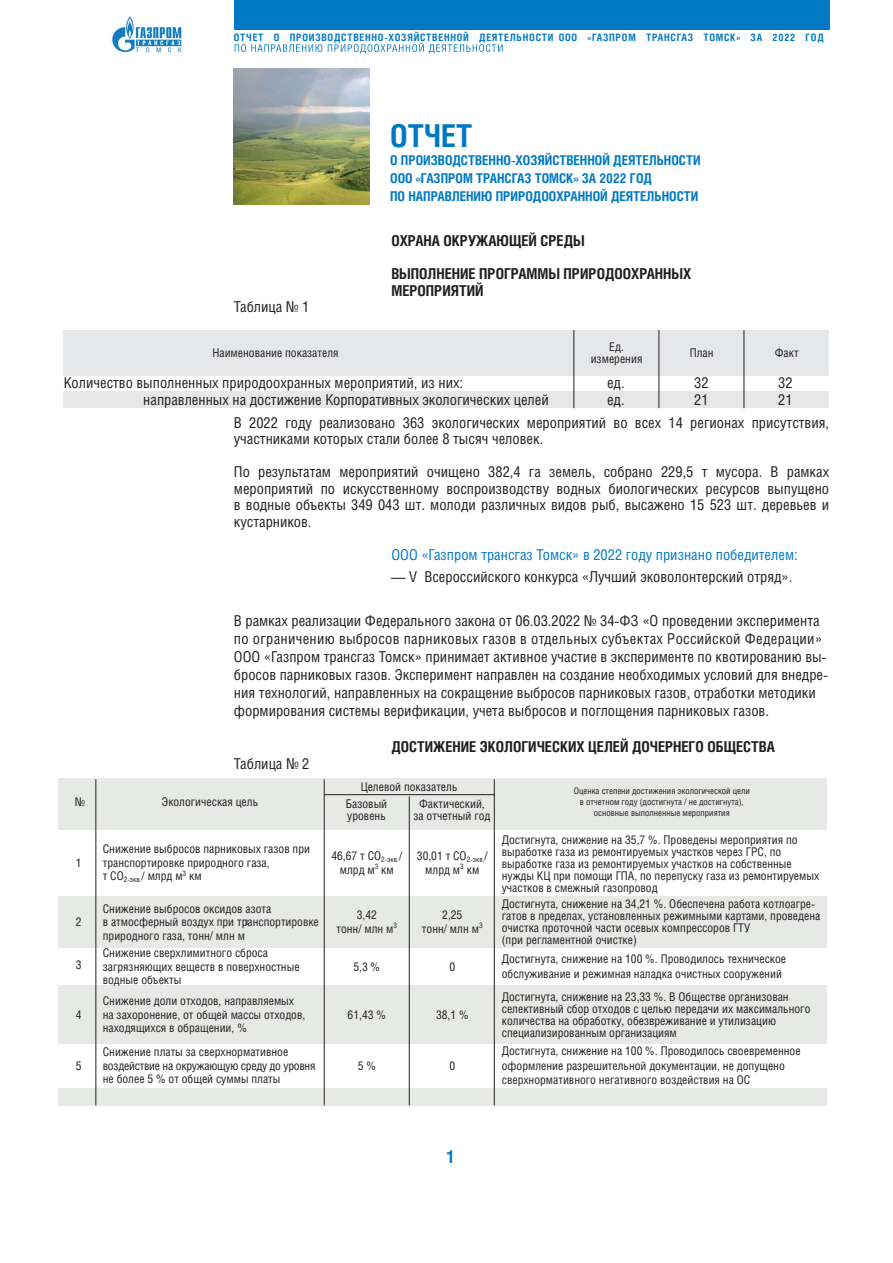
<style>
.page{position:relative;width:893px;height:1263px;background:#fff}
.page>*{position:absolute;margin:0;border:0;box-sizing:border-box;transform-origin:0 0}
.t1{font:700 31.5px "Helios Cond C";color:#0079c2}
.t2{font:700 18px "Helios Cond C";color:#0079c2}
.t3{font:15px/18px "Helios Cond C";color:#231f20}
.t4{font:700 15px/16.5px "Helios Cond C";color:#231f20}
.t5{font:15px "Helios Cond C";color:#0079c2}
.t6{font:700 13.5px/18px "Helios Cond C";color:#0079c2}
.t7{font:12px/13.5px "Helios Cond C";color:#231f20}
.t8{font:700 10.2px "Helios Cond C";letter-spacing:.075em;color:#0079c2}
.t9{font:9px/10.8px "Helios Cond C";color:#231f20;text-align:center}
.t10{font:7.5px "Helios Cond C";color:#231f20}
</style>
<div class="page">
<div style="left:59px;top:778px;width:768px;height:52px;background:#e7e9e7"></div>
<div style="left:59px;top:896px;width:768px;height:52px;background:#e7e9e7"></div>
<div style="left:59px;top:985px;width:768px;height:59px;background:#e7e9e7"></div>
<div style="left:59px;top:1087px;width:768px;height:18px;background:#e7e9e7"></div>
<img style="left:112px;top:16px;width:70px;height:37px">
<div style="left:234px;top:0;width:595px;height:30px;background:#0079c2"></div>
<svg style="left:235px;top:43px;width:268px;height:10px"></svg>
<img style="left:234px;top:68px;width:136px;height:136px">
<div style="left:64px;top:330px;width:765px;height:45px;background:#e6e7e9"></div>
<div style="left:64px;top:392px;width:765px;height:16px;background:#e6e7e9"></div>
<hr style="left:574px;top:330px;width:1px;height:78px;background:#231f20">
<hr style="left:659px;top:330px;width:1px;height:78px;background:#231f20">
<hr style="left:744px;top:330px;width:1px;height:78px;background:#231f20">
<hr style="left:96px;top:779px;width:1px;height:326px;background:#231f20">
<hr style="left:324px;top:779px;width:1px;height:326px;background:#231f20">
<hr style="left:409px;top:796px;width:1px;height:309px;background:#231f20">
<hr style="left:494px;top:779px;width:1px;height:326px;background:#231f20">
<hr style="left:324px;top:794px;width:170px;height:1px;background:#231f20">
<p class="t8" style="left:234px;top:31px;width:591px">ОТЧЕТ О ПРОИЗВОДСТВЕННО-ХОЗЯЙСТВЕННОЙ ДЕЯТЕЛЬНОСТИ ООО «ГАЗПРОМ ТРАНСГАЗ ТОМСК» ЗА 2022 ГОД</p>
<h1 class="t1" style="left:390px;top:117px;width:84px">ОТЧЕТ</h1>
<p class="t6" style="left:390px;top:151px;width:312px">О ПРОИЗВОДСТВЕННО-ХОЗЯЙСТВЕННОЙ ДЕЯТЕЛЬНОСТИ<br>ООО «ГАЗПРОМ ТРАНСГАЗ ТОМСК» ЗА 2022 ГОД<br>ПО НАПРАВЛЕНИЮ ПРИРОДООХРАННОЙ ДЕЯТЕЛЬНОСТИ</p>
<p class="t3" style="left:234px;top:297px;width:77px">Таблица № 1</p>
<p class="t4" style="left:391px;top:232px;width:195px">ОХРАНА ОКРУЖАЮЩЕЙ СРЕДЫ</p>
<p class="t4" style="left:391px;top:265px;width:302px">ВЫПОЛНЕНИЕ ПРОГРАММЫ ПРИРОДООХРАННЫХ<br>МЕРОПРИЯТИЙ</p>
<p class="t7" style="left:212px;top:346px;width:128px">Наименование показателя</p>
<p class="t7" style="left:591px;top:341px;width:53px;line-height:12px;text-align:center">Ед. измерения</p>
<p class="t7" style="left:690px;top:346px;width:25px">План</p>
<p class="t7" style="left:775px;top:346px;width:25px">Факт</p>
<p class="t3" style="left:64px;top:374px;width:401px">Количество выполненных природоохранных мероприятий, из них:</p>
<p class="t3" style="left:607px;top:374px;width:19px">ед.</p>
<p class="t3" style="left:694px;top:374px;width:16px">32</p>
<p class="t3" style="left:778px;top:374px;width:16px">32</p>
<p class="t3" style="left:143px;top:390px;width:407px">направленных на достижение Корпоративных экологических целей</p>
<p class="t3" style="left:607px;top:390px;width:19px">ед.</p>
<p class="t3" style="left:694px;top:390px;width:16px">21</p>
<p class="t3" style="left:778px;top:390px;width:16px">21</p>
<p class="t3" style="left:234px;top:414px;width:597px;line-height:16.5px">В 2022 году реализовано 363 экологических мероприятий во всех 14 регионах присутствия, участниками которых стали более 8 тысяч человек.</p>
<p class="t3" style="left:234px;top:463px;width:597px;line-height:16.5px;text-align:justify">По результатам мероприятий очищено 382,4 га земель, собрано 229,5 т мусора. В рамках мероприятий по искусственному воспроизводству водных биологических ресурсов выпущено в водные объекты 349 043 шт. молоди различных видов рыб, высажено 15 523 шт. деревьев и кустарников.</p>
<p class="t5" style="left:391px;top:545px;width:408px">ООО «Газпром трансгаз Томск» в 2022 году признано победителем:</p>
<p class="t3" style="left:391px;top:568px;width:403px">— V Всероссийского конкурса «Лучший эковолонтерский отряд».</p>
<p class="t3" style="left:234px;top:611px;width:596px">В рамках реализации Федерального закона от 06.03.2022 № 34-ФЗ «О проведении эксперимента по ограничению выбросов парниковых газов в отдельных субъектах Российской Федерации» ООО «Газпром трансгаз Томск» принимает активное участие в эксперименте по квотированию вы&shy;бросов парниковых газов. Эксперимент направлен на создание необходимых условий для внедре&shy;ния технологий, направленных на сокращение выбросов парниковых газов, отработки методики формирования системы верификации, учета выбросов и поглощения парниковых газов.</p>
<p class="t3" style="left:234px;top:754px;width:77px">Таблица № 2</p>
<p class="t4" style="left:391px;top:738px;width:385px">ДОСТИЖЕНИЕ ЭКОЛОГИЧЕСКИХ ЦЕЛЕЙ ДОЧЕРНЕГО ОБЩЕСТВА</p>
<p class="t7" style="left:419px;top:778px;width:67px;line-height:17px;text-indent:-58px">Целевой показатель<br>Фактический,</p>
<p class="t7" style="left:413px;top:809px;width:79px">за отчетный год</p>
<p class="t7" style="left:75px;top:795px;width:12px">№</p>
<p class="t7" style="left:162px;top:795px;width:98px">Экологическая цель</p>
<p class="t7" style="left:346px;top:798px;width:43px;line-height:12px">Базовый уровень</p>
<p class="t7" style="left:76px;top:856px;width:7px">1</p>
<p class="t7" style="left:103px;top:842px;width:209px">Снижение выбросов парниковых газов при транспортировке природного газа,<br>т СО<sub>2-экв.</sub>/ млрд м<sup>3</sup> км</p>
<p class="t7" style="left:331px;top:849px;width:72px;text-align:center">46,67 т СО<sub>2-экв.</sub>/ млрд м<sup>3</sup> км</p>
<p class="t7" style="left:417px;top:849px;width:72px;text-align:center">30,01 т СО<sub>2-экв.</sub>/ млрд м<sup>3</sup> км</p>
<p class="t9" style="left:574px;top:785px;width:178px">Оценка степени достижения экологической цели в отчетном году (достигнута / не достигнута), основные выполненные мероприятия</p>
<p class="t7" style="left:502px;top:833px;width:319px;line-height:12px">Достигнута, снижение на 35,7 %. Проведены мероприятия по выработке газа из ремонтируемых участков через ГРС, по выработке газа из ремонтируемых участков на собственные нужды КЦ при помощи ГПА, по перепуску газа из ремонтируемых участков в смежный газопровод</p>
<p class="t7" style="left:502px;top:898px;width:320px;line-height:12px">Достигнута, снижение на 34,21 %. Обеспечена работа котлоагре&shy;гатов в пределах, установленных режимными картами, проведена очистка проточной части осевых компрессоров ГТУ<br>(при регламентной очистке)</p>
<p class="t7" style="left:103px;top:901px;width:218px">Снижение выбросов оксидов азота<br>в атмосферный воздух при транспортировке природного газа, тонн/ млн м</p>
<p class="t7" style="left:336px;top:908px;width:62px;text-align:center">3,42<br>тонн/ млн м<sup>3</sup></p>
<p class="t7" style="left:422px;top:908px;width:62px;text-align:center">2,25<br>тонн/ млн м<sup>3</sup></p>
<p class="t7" style="left:76px;top:915px;width:7px">2</p>
<p class="t10" style="left:245px;top:918px;width:5px">3</p>
<p class="t7" style="left:103px;top:946px;width:198px">Снижение сверхлимитного сброса загрязняющих веществ в поверхностные водные объекты</p>
<p class="t7" style="left:76px;top:958px;width:7px">3</p>
<p class="t7" style="left:353px;top:959px;width:28px">5,3 %</p>
<p class="t7" style="left:449px;top:959px;width:7px">0</p>
<p class="t7" style="left:502px;top:952px;width:286px;line-height:14.4px">Достигнута, снижение на 100 %. Проводилось техническое обслуживание и режимная наладка очистных сооружений</p>
<p class="t7" style="left:103px;top:994px;width:204px">Снижение доли отходов, направляемых на захоронение, от общей массы отходов, находящихся в обращении, %</p>
<p class="t7" style="left:76px;top:1007px;width:7px">4</p>
<p class="t7" style="left:348px;top:1007px;width:40px">61,43 %</p>
<p class="t7" style="left:436px;top:1007px;width:34px">38,1 %</p>
<p class="t7" style="left:103px;top:1045px;width:214px">Снижение платы за сверхнормативное воздействие на окружающую среду до уровня не более 5 % от общей суммы платы</p>
<p class="t7" style="left:76px;top:1059px;width:7px">5</p>
<p class="t7" style="left:358px;top:1058px;width:20px">5 %</p>
<p class="t7" style="left:449px;top:1058px;width:7px">0</p>
<h2 class="t2" style="left:446px;top:1145px;width:10px">1</h2>
<p class="t7" style="left:502px;top:990px;width:310px;line-height:12px">Достигнута, снижение на 23,33 %. В Обществе организован селективный сбор отходов с целью передачи их максимального количества на обработку, обезвреживание и утилизацию специализированным организациям</p>
<p class="t7" style="left:502px;top:1044px;width:300px;line-height:14.4px">Достигнута, снижение на 100 %. Проводилось своевременное оформление разрешительной документации, не допущено сверхнормативного негативного воздействия на ОС</p>
</div>
